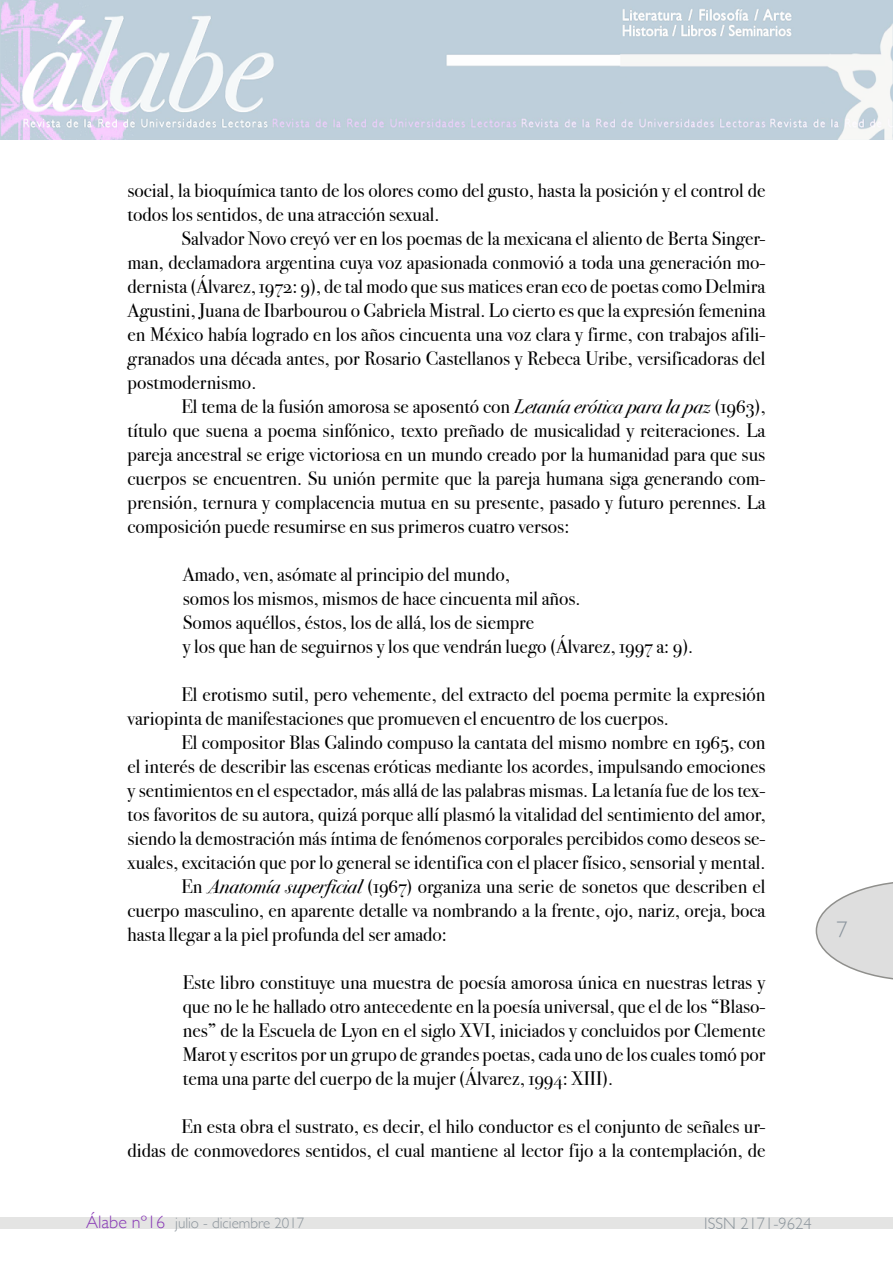
<style>
.page{position:relative;width:893px;height:1263px;background:#fff}
.page>*{position:absolute;margin:0;border:0;box-sizing:border-box;transform-origin:0 0}
.t1{font:300 22.5px "Gill Sans";color:#8a949d}
.t2{font:19.5px/24px "Bodoni Svty Two OSITCTT Book";color:#000;text-align:justify}
.t3{font:300 16.5px "Gill Sans";color:#8c959c}
.t4{font:300 15px "Gill Sans";color:#8c959c}
.s1{font-family:"Bodoni Svty Two OSITCTT Book It"}
.s2{font-size:18px;color:#893ab6}
</style>
<div class="page">
<svg style="left:816px;top:882px;width:77px;height:98px"></svg>
<img style="left:0;top:0;width:893px;height:139px">
<div style="left:0;top:1218px;width:893px;height:11px;background:#e4e4e3"></div>
<p class="t2" style="left:128px;top:178px;width:639px">social, la bioquímica tanto de los olores como del gusto, hasta la posición y el control de todos los sentidos, de una atracción sexual.</p>
<p class="t2" style="left:128px;top:226px;width:639px;text-indent:54px">Salvador Novo creyó ver en los poemas de la mexicana el aliento de Berta Singer&shy;man, declamadora argentina cuya voz apasionada conmovió a toda una generación mo&shy;dernista (Álvarez, 1972: 9), de tal modo que sus matices eran eco de poetas como Delmira Agustini, Juana de Ibarbourou o Gabriela Mistral. Lo cierto es que la expresión femenina en México había logrado en los años cincuenta una voz clara y firme, con trabajos afili&shy;granados una década antes, por Rosario Castellanos y Rebeca Uribe, versificadoras del postmodernismo.</p>
<p class="t2" style="left:128px;top:394px;width:639px;text-indent:54px">El tema de la fusión amorosa se aposentó con <span class="s1">Letanía erótica para la paz</span> (1963), título que suena a poema sinfónico, texto preñado de musicalidad y reiteraciones. La pareja ancestral se erige victoriosa en un mundo creado por la humanidad para que sus cuerpos se encuentren. Su unión permite que la pareja humana siga generando com&shy;prensión, ternura y complacencia mutua en su presente, pasado y futuro perennes. La composición puede resumirse en sus primeros cuatro versos:</p>
<p class="t2" style="left:183px;top:562px;width:329px">Amado, ven, asómate al principio del mundo,</p>
<p class="t2" style="left:183px;top:586px;width:399px">somos los mismos, mismos de hace cincuenta mil años.</p>
<p class="t2" style="left:183px;top:610px;width:353px">Somos aquéllos, éstos, los de allá, los de siempre</p>
<p class="t2" style="left:183px;top:634px;width:512px">y los que han de seguirnos y los que vendrán luego (Álvarez, 1997 a: 9).</p>
<p class="t2" style="left:128px;top:682px;width:639px;text-indent:54px">El erotismo sutil, pero vehemente, del extracto del poema permite la expresión variopinta de manifestaciones que promueven el encuentro de los cuerpos.</p>
<p class="t2" style="left:128px;top:730px;width:639px;text-indent:54px">El compositor Blas Galindo compuso la cantata del mismo nombre en 1965, con el interés de describir las escenas eróticas mediante los acordes, impulsando emociones y sentimientos en el espectador, más allá de las palabras mismas. La letanía fue de los tex&shy;tos favoritos de su autora, quizá porque allí plasmó la vitalidad del sentimiento del amor, siendo la demostración más íntima de fenómenos corporales percibidos como deseos se&shy;xuales, excitación que por lo general se identifica con el placer físico, sensorial y mental.</p>
<p class="t2" style="left:128px;top:874px;width:639px;text-indent:54px">En <span class="s1">Anatomía superficial</span> (1967) organiza una serie de sonetos que describen el cuerpo masculino, en aparente detalle va nombrando a la frente, ojo, nariz, oreja, boca hasta llegar a la piel profunda del ser amado:</p>
<p class="t2" style="left:183px;top:970px;width:584px">Este libro constituye una muestra de poesía amorosa única en nuestras letras y que no le he hallado otro antecedente en la poesía universal, que el de los “Blaso&shy;nes” de la Escuela de Lyon en el siglo XVI, iniciados y concluidos por Clemente Marot y escritos por un grupo de grandes poetas, cada uno de los cuales tomó por tema una parte del cuerpo de la mujer (Álvarez, 1994: XIII).</p>
<p class="t2" style="left:128px;top:1114px;width:639px;text-align:right">En esta obra el sustrato, es decir, el hilo conductor es el conjunto de señales ur-<br>didas de conmovedores sentidos, el cual mantiene al lector fijo a la contemplación, de</p>
<p class="t4" style="left:86px;top:1211px;width:220px"><span class="s2">Álabe nº16</span> julio - diciembre 2017</p>
<p class="t3" style="left:704px;top:1211px;width:109px">ISSN 2171-9624</p>
<p class="t1" style="left:837px;top:912px;width:13px">7</p>
</div>
